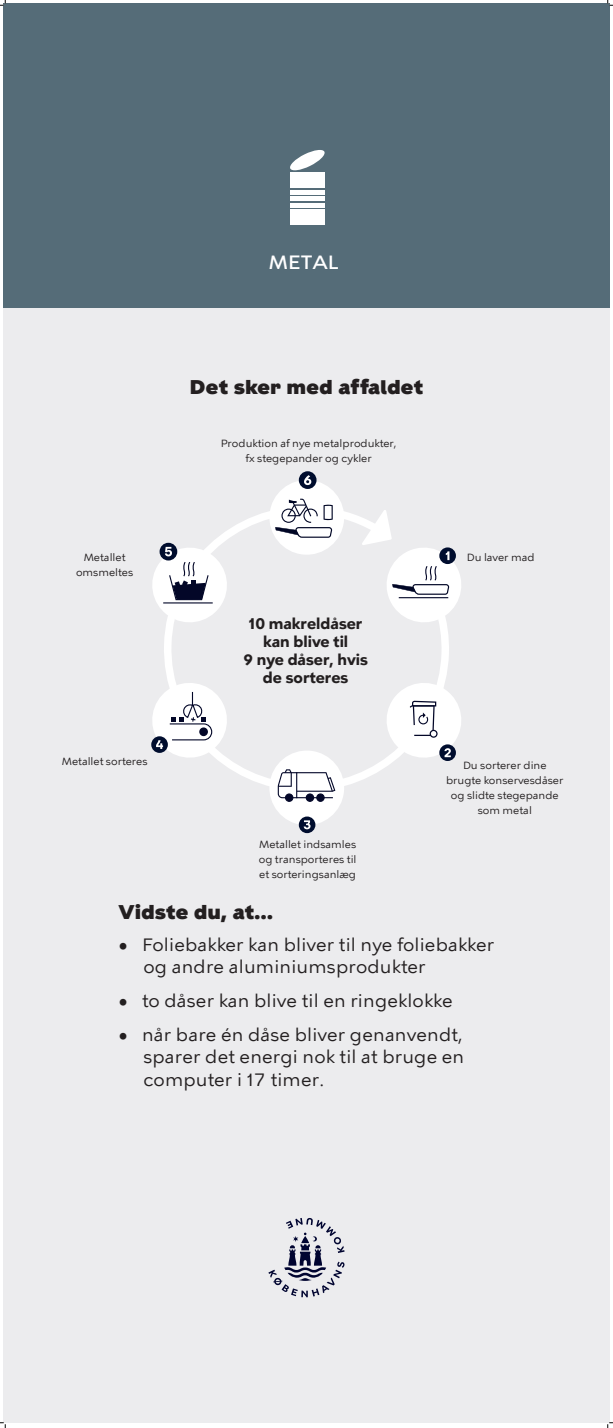
<style>
.page{position:relative;width:613px;height:1428px;background:#fff}
.page>*{position:absolute;margin:0;border:0;box-sizing:border-box;transform-origin:0 0}
.t1{font:900 20px "KBH";letter-spacing:.025em;color:#231f20}
.t2{font:500 19.1px "KBH";color:#fff}
.t3{font:18px/22.5px "KBH Tekst";letter-spacing:.01em;color:#231f20}
.t4{font:700 15px/18px "KBH Tekst";color:#231f20;text-align:center}
.t5{font:10.5px/15px "KBH Tekst";color:#231f20;text-align:center}
</style>
<div class="page">
<div style="left:3px;top:5px;width:607px;height:1418px;background:#ececee"></div>
<svg style="left:164px;top:512px;width:285px;height:274px"></svg>
<svg style="left:152px;top:543px;width:80px;height:84px"></svg>
<div style="left:299px;top:471px;width:17px;height:18px;background:#000d2e;border-radius:50%"></div>
<svg style="left:268px;top:475px;width:78px;height:81px"></svg>
<svg style="left:151px;top:678px;width:81px;height:85px"></svg>
<svg style="left:361px;top:510px;width:100px;height:117px"></svg>
<svg style="left:381px;top:678px;width:80px;height:85px"></svg>
<svg style="left:299px;top:816px;width:16px;height:17px"></svg>
<svg style="left:268px;top:749px;width:78px;height:80px"></svg>
<svg style="left:268px;top:1218px;width:77px;height:79px"></svg>
<div style="left:3px;top:3px;width:607px;height:305px;background:#556c78"></div>
<svg style="left:290px;top:150px;width:35px;height:21px"></svg>
<div style="left:290px;top:203px;width:35px;height:5px;background:#fff"></div>
<div style="left:290px;top:209px;width:35px;height:16px;background:#fff"></div>
<div style="left:290px;top:196px;width:35px;height:5px;background:#fff"></div>
<div style="left:290px;top:172px;width:35px;height:16px;background:#fff"></div>
<div style="left:290px;top:190px;width:35px;height:5px;background:#fff"></div>
<svg style="left:0;top:0;width:6px;height:6px"></svg>
<svg style="left:0;top:1422px;width:6px;height:6px"></svg>
<svg style="left:607px;top:0;width:6px;height:6px"></svg>
<svg style="left:607px;top:1422px;width:6px;height:6px"></svg>
<h2 class="t2" style="left:269px;top:250px;width:71px">METAL</h2>
<p class="t1" style="left:190px;top:375px;width:235px">Det sker med affaldet</p>
<p class="t5" style="left:76px;top:549px;width:59px">Metallet omsmeltes</p>
<p class="t5" style="left:62px;top:754px;width:87px">Metallet sorteres</p>
<p class="t5" style="left:221px;top:435px;width:177px">Produktion af nye metalprodukter, fx stegepander og cykler</p>
<p class="t4" style="left:243px;top:615px;width:126px">10 makreldåser kan blive til<br>9 nye dåser, hvis de sorteres</p>
<p class="t5" style="left:259px;top:836px;width:99px;text-align:justify">Metallet indsamles og transporteres til et sorteringsanlæg</p>
<p class="t1" style="left:119px;top:900px;width:156px">Vidste du, at...</p>
<p class="t5" style="left:467px;top:549px;width:69px">Du laver mad</p>
<p class="t5" style="left:446px;top:758px;width:119px">Du sorterer dine brugte konservesdåser og slidte stegepande som metal</p>
<p class="t3" style="left:143px;top:933px;width:352px;text-indent:-25px">• Foliebakker kan bliver til nye foliebakker og andre aluminiumsprodukter</p>
<p class="t3" style="left:119px;top:989px;width:335px">• to dåser kan blive til en ringeklokke</p>
<p class="t3" style="left:143px;top:1023px;width:322px;text-align:justify;text-indent:-25px">• når bare én dåse bliver genanvendt, sparer det energi nok til at bruge en computer i 17 timer.</p>
</div>
